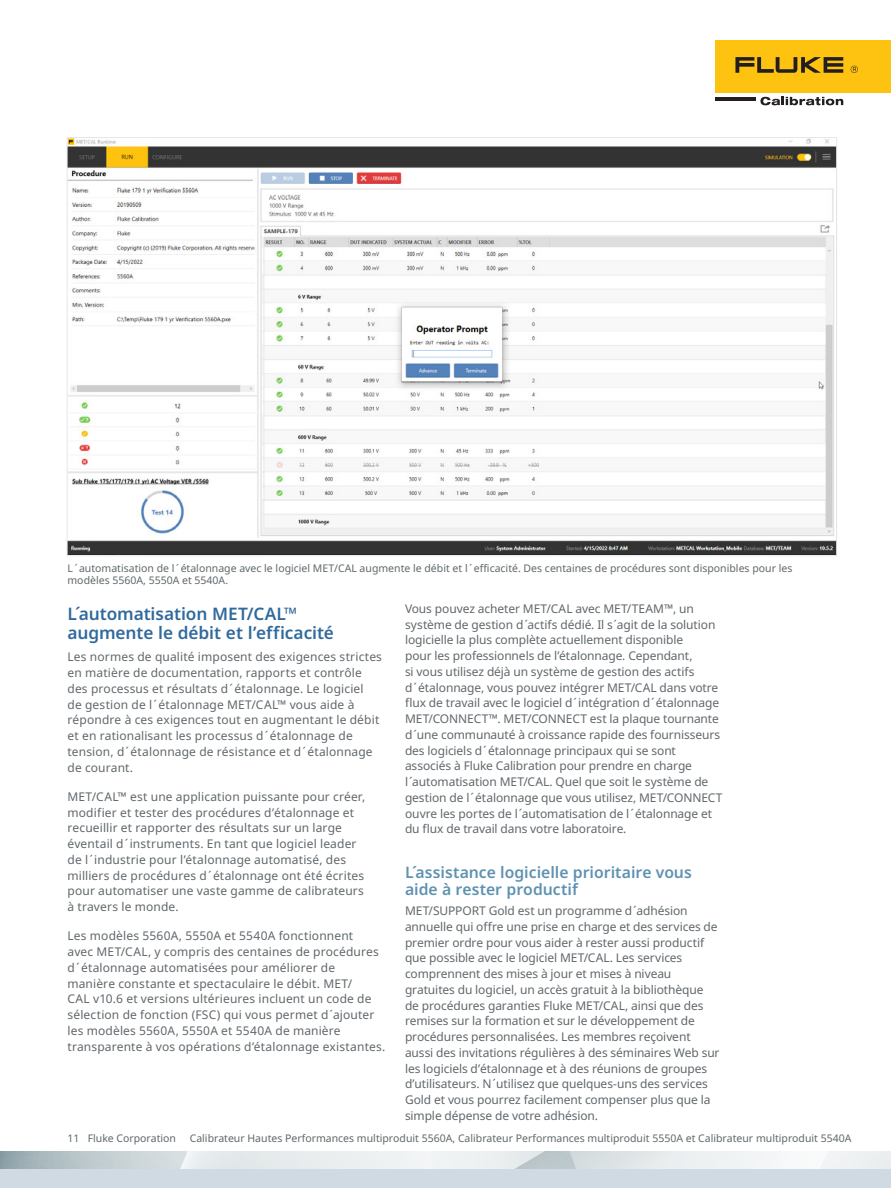
<style>
.page{position:relative;width:891px;height:1188px;background:#fff}
.page>*{position:absolute;margin:0;border:0;box-sizing:border-box;transform-origin:0 0}
.Subhead_1{font:600 17.25px/18.8px "Noto Sans";letter-spacing:-.005em;color:#306a9c}
.Subhead_2{font:600 15.75px/17.2px "Noto Sans";color:#5e92b1}
.Body{font:12px/15.8px "Noto Sans";letter-spacing:-.005em;color:#60676b}
.Body-2{font:12px/15.8px "Noto Sans";letter-spacing:.015em;color:#60676b}
.Image_caption___docu{font:10.5px/12px "Noto Sans";color:#60676b}
</style>
<div class="page">
<div style="left:716px;top:40px;width:175px;height:53px;background:#fec210"></div>
<svg style="left:735px;top:57px;width:108px;height:16px"></svg>
<svg style="left:851px;top:66px;width:7px;height:7px"></svg>
<hr style="left:716px;top:97px;width:40px;height:4px;background:#231f20">
<svg style="left:760px;top:97px;width:83px;height:8px"></svg>
<svg style="left:0;top:1152px;width:891px;height:18px"></svg>
<div style="left:0;top:1170px;width:891px;height:18px;background:#d0dae3"></div>
<img style="left:69px;top:139px;width:766px;height:415px">
<p class="Image_caption___docu" style="left:68px;top:562px;width:726px">L´automatisation de l´étalonnage avec le logiciel MET/CAL augmente le débit et l´efficacité. Des centaines de procédures sont disponibles pour les modèles 5560A, 5550A et 5540A.</p>
<p class="Subhead_1" style="left:68px;top:605px;width:268px">L´automatisation MET/CAL™ augmente le débit et l’efficacité</p>
<p class="Body-2" style="left:68px;top:649px;width:316px">Les normes de qualité imposent des exigences strictes en matière de documentation, rapports et contrôle des processus et résultats d´étalonnage. Le logiciel<br>de gestion de l´étalonnage MET/CAL™ vous aide à répondre à ces exigences tout en augmentant le débit et en rationalisant les processus d´étalonnage de tension, d´étalonnage de résistance et d´étalonnage de courant.</p>
<p class="Body" style="left:68px;top:788px;width:299px">MET/CAL™ est une application puissante pour créer, modifier et tester des procédures d’étalonnage et recueillir et rapporter des résultats sur un large éventail d´instruments. En tant que logiciel leader de l´industrie pour l’étalonnage automatisé, des milliers de procédures d´étalonnage ont été écrites pour automatiser une vaste gamme de calibrateurs à travers le monde.</p>
<p class="Body-2" style="left:68px;top:928px;width:319px">Les modèles 5560A, 5550A et 5540A fonctionnent<br>avec MET/CAL, y compris des centaines de procédures d´étalonnage automatisées pour améliorer de manière constante et spectaculaire le débit. MET/<br>CAL v10.6 et versions ultérieures incluent un code de sélection de fonction (FSC) qui vous permet d´ajouter les modèles 5560A, 5550A et 5540A de manière transparente à vos opérations d’étalonnage existantes.</p>
<p class="Body" style="left:405px;top:600px;width:319px">Vous pouvez acheter MET/CAL avec MET/TEAM™, un système de gestion d´actifs dédié. Il s´agit de la solution logicielle la plus complète actuellement disponible<br>pour les professionnels de l’étalonnage. Cependant,<br>si vous utilisez déjà un système de gestion des actifs d´étalonnage, vous pouvez intégrer MET/CAL dans votre flux de travail avec le logiciel d´intégration d´étalonnage MET/CONNECT™. MET/CONNECT est la plaque tournante d´une communauté à croissance rapide des fournisseurs des logiciels d´étalonnage principaux qui se sont associés à Fluke Calibration pour prendre en charge l´automatisation MET/CAL. Quel que soit le système de gestion de l´étalonnage que vous utilisez, MET/CONNECT ouvre les portes de l´automatisation de l´étalonnage et du flux de travail dans votre laboratoire.</p>
<p class="Subhead_2" style="left:405px;top:864px;width:288px">L´assistance logicielle prioritaire vous aide à rester productif</p>
<p class="Body" style="left:405px;top:903px;width:316px">MET/SUPPORT Gold est un programme d´adhésion annuelle qui offre une prise en charge et des services de premier ordre pour vous aider à rester aussi productif que possible avec le logiciel MET/CAL. Les services comprennent des mises à jour et mises à niveau gratuites du logiciel, un accès gratuit à la bibliothèque de procédures garanties Fluke MET/CAL, ainsi que des remises sur la formation et sur le développement de procédures personnalisées. Les membres reçoivent aussi des invitations régulières à des séminaires Web sur les logiciels d’étalonnage et à des réunions de groupes d’utilisateurs. N´utilisez que quelques-uns des services Gold et vous pourrez facilement compenser plus que la simple dépense de votre adhésion.</p>
<p class="Image_caption___docu" style="left:68px;top:1132px;width:110px">11 Fluke Corporation</p>
<p class="Image_caption___docu" style="left:190px;top:1132px;width:663px">Calibrateur Hautes Performances multiproduit 5560A, Calibrateur Performances multiproduit 5550A et Calibrateur multiproduit 5540A</p>
</div>
